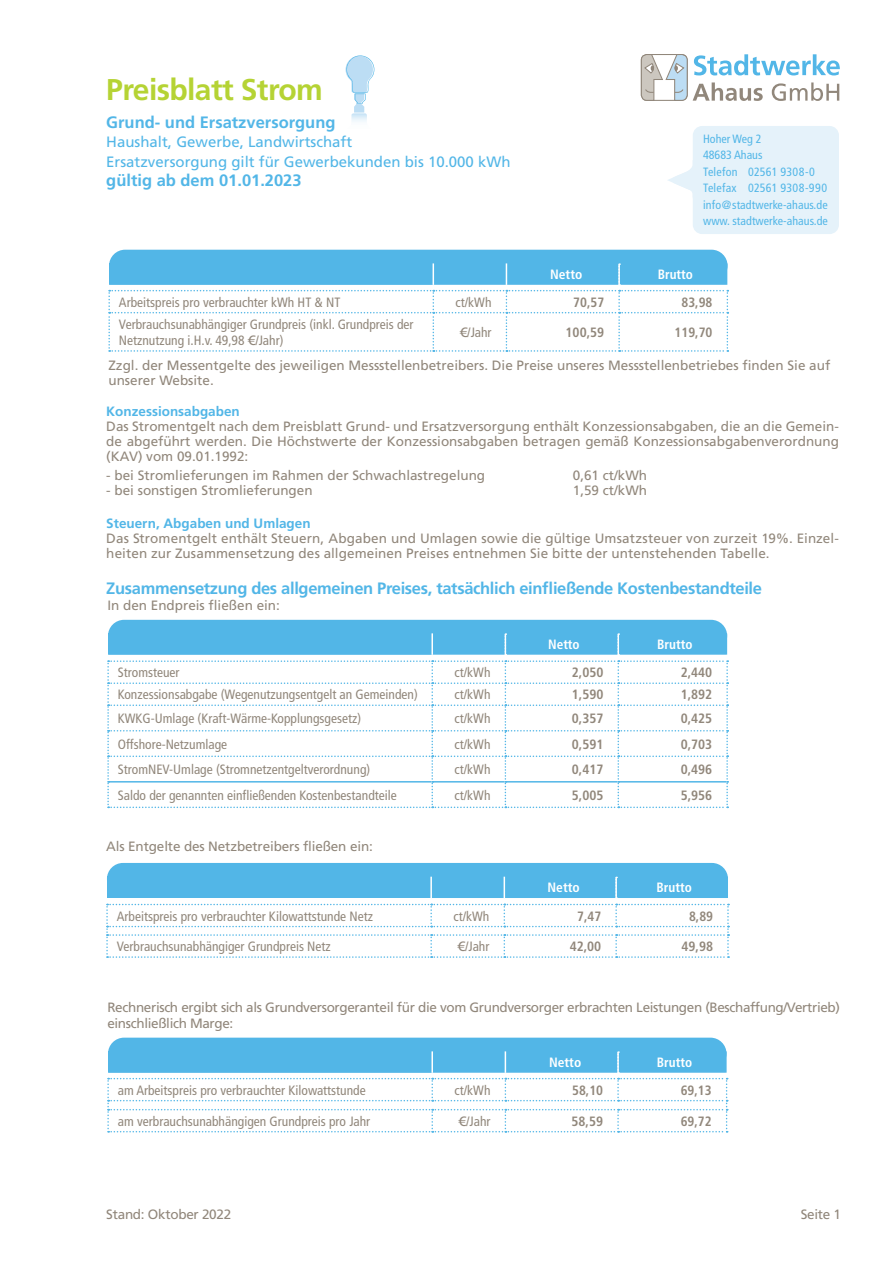
<style>
.page{position:relative;width:893px;height:1263px;background:#fff}
.page>*{position:absolute;margin:0;border:0;box-sizing:border-box;transform-origin:0 0}
.t1{font:700 30px "Frutiger LT Com";letter-spacing:-.02em;color:#b5d334}
.t2{font:700 16.5px "Frutiger";letter-spacing:-.02em;color:#52b6e7}
.t3{font:700 16.5px "Frutiger";color:#52b6e7}
.t4{font:15px/19.5px "Frutiger";color:#52b6e7}
.t5{font:13.5px/15px "Frutiger LT Com";color:#91877b}
.t6{font:condensed 13.5px/16.2px "Frutiger";color:#91877b}
.t7{font:13.5px/16.5px "Frutiger LT Com";letter-spacing:-.025em;color:#91877b}
.t8{font:700 condensed 13.5px "Frutiger";color:#91877b}
.t9{font:700 condensed 13.5px "Frutiger";color:#fff}
.t10{font:700 13.5px "Frutiger";color:#52b6e7}
.t11{font:13.5px "Frutiger LT Com";letter-spacing:-.02em;color:#91877b}
.t12{font:condensed 12px/16.5px "Frutiger";letter-spacing:.005em;color:#52b6e7}
.s1{font-family:"Frutiger LT Com";font-stretch:normal}
</style>
<div class="page">
<svg style="left:345px;top:55px;width:29px;height:67px"></svg>
<svg style="left:640px;top:54px;width:200px;height:47px"></svg>
<div style="left:693px;top:126px;width:146px;height:108px;background:#e5f2fa;border-radius:9px"></div>
<svg style="left:668px;top:160px;width:25px;height:38px"></svg>
<div style="left:108px;top:620px;width:619px;height:32px;background:#52b6e7;border-radius:16px"></div>
<svg style="left:107px;top:633px;width:621px;height:176px"></svg>
<div style="left:109px;top:250px;width:619px;height:32px;background:#52b6e7;border-radius:16px"></div>
<svg style="left:108px;top:263px;width:620px;height:89px"></svg>
<div style="left:107px;top:863px;width:621px;height:32px;background:#52b6e7;border-radius:16px"></div>
<svg style="left:106px;top:877px;width:623px;height:81px"></svg>
<div style="left:108px;top:1038px;width:618px;height:32px;background:#52b6e7;border-radius:16px"></div>
<svg style="left:107px;top:1051px;width:621px;height:82px"></svg>
<h1 class="t1" style="left:106px;top:72px;width:218px">Preisblatt Strom</h1>
<p class="t3" style="left:106px;top:113px;width:231px">Grund- und Ersatzversorgung</p>
<p class="t4" style="left:106px;top:132px;width:406px">Haushalt, Gewerbe, Landwirtschaft<br>Ersatzversorgung gilt für Gewerbekunden bis 10.000 kWh</p>
<p class="t3" style="left:106px;top:171px;width:197px">gültig ab dem 01.01.2023</p>
<p class="t12" style="left:703px;top:131px;width:126px">Hoher Weg 2<br>48683 Ahaus<br>Telefon 02561 9308-0<br>Telefax 02561 9308-990 info@stadtwerke-ahaus.de www. stadtwerke-ahaus.de</p>
<p class="t9" style="left:550px;top:267px;width:34px">Netto</p>
<p class="t9" style="left:658px;top:267px;width:37px">Brutto</p>
<p class="t6" style="left:119px;top:294px;width:223px">Arbeitspreis pro verbrauchter kWh HT &amp; NT</p>
<p class="t6" style="left:456px;top:294px;width:37px">ct/kWh</p>
<p class="t8" style="left:573px;top:294px;width:32px">70,57</p>
<p class="t8" style="left:681px;top:294px;width:32px">83,98</p>
<p class="t6" style="left:119px;top:316px;width:296px">Verbrauchsunabhängiger Grundpreis (inkl. Grundpreis der<br>Netznutzung i.H.v. 49,98 <span class="s1">€</span>/Jahr)</p>
<p class="t6" style="left:460px;top:324px;width:33px"><span class="s1">€</span>/Jahr</p>
<p class="t8" style="left:566px;top:324px;width:40px">100,59</p>
<p class="t8" style="left:675px;top:324px;width:39px">119,70</p>
<p class="t5" style="left:108px;top:358px;width:723px">Zzgl. der Messentgelte des jeweiligen Messstellenbetreibers. Die Preise unseres Messstellenbetriebes finden Sie auf unserer Website.</p>
<p class="t10" style="left:106px;top:404px;width:135px">Konzessionsabgaben</p>
<p class="t5" style="left:106px;top:419px;width:734px;text-align:justify">Das Stromentgelt nach dem Preisblatt Grund- und Ersatzversorgung enthält Konzessionsabgaben, die an die Gemein&shy;de abgeführt werden. Die Höchstwerte der Konzessionsabgaben betragen gemäß Konzessionsabgabenverordnung (KAV) vom 09.01.1992:</p>
<p class="t5" style="left:106px;top:468px;width:380px">- bei Stromlieferungen im Rahmen der Schwachlastregelung</p>
<p class="t5" style="left:573px;top:468px;width:76px">0,61 ct/kWh</p>
<p class="t5" style="left:106px;top:483px;width:208px">- bei sonstigen Stromlieferungen</p>
<p class="t5" style="left:573px;top:483px;width:76px">1,59 ct/kWh</p>
<p class="t10" style="left:106px;top:515px;width:206px">Steuern, Abgaben und Umlagen</p>
<p class="t5" style="left:106px;top:531px;width:734px">Das Stromentgelt enthält Steuern, Abgaben und Umlagen sowie die gültige Umsatzsteuer von zurzeit 19%. Einzel&shy;heiten zur Zusammensetzung des allgemeinen Preises entnehmen Sie bitte der untenstehenden Tabelle.</p>
<p class="t2" style="left:106px;top:578px;width:657px">Zusammensetzung des allgemeinen Preises, tatsächlich einfließende Kostenbestandteile</p>
<p class="t5" style="left:107px;top:598px;width:174px">In den Endpreis fließen ein:</p>
<p class="t9" style="left:548px;top:636px;width:33px">Netto</p>
<p class="t9" style="left:657px;top:636px;width:37px">Brutto</p>
<p class="t6" style="left:118px;top:665px;width:63px">Stromsteuer</p>
<p class="t6" style="left:454px;top:665px;width:37px">ct/kWh</p>
<p class="t8" style="left:572px;top:665px;width:33px">2,050</p>
<p class="t8" style="left:681px;top:665px;width:33px">2,440</p>
<p class="t6" style="left:118px;top:687px;width:301px">Konzessionsabgabe (Wegenutzungsentgelt an Gemeinden)</p>
<p class="t6" style="left:454px;top:687px;width:37px">ct/kWh</p>
<p class="t8" style="left:572px;top:687px;width:33px">1,590</p>
<p class="t8" style="left:681px;top:687px;width:33px">1,892</p>
<p class="t6" style="left:118px;top:710px;width:245px">KWKG-Umlage (Kraft-Wärme-Kopplungsgesetz)</p>
<p class="t6" style="left:454px;top:710px;width:37px">ct/kWh</p>
<p class="t8" style="left:572px;top:710px;width:33px">0,357</p>
<p class="t8" style="left:681px;top:710px;width:33px">0,425</p>
<p class="t6" style="left:118px;top:736px;width:111px">Offshore-Netzumlage</p>
<p class="t6" style="left:454px;top:736px;width:37px">ct/kWh</p>
<p class="t8" style="left:572px;top:736px;width:33px">0,591</p>
<p class="t8" style="left:681px;top:736px;width:33px">0,703</p>
<p class="t6" style="left:118px;top:761px;width:254px">StromNEV-Umlage (Stromnetzentgeltverordnung)</p>
<p class="t6" style="left:454px;top:761px;width:37px">ct/kWh</p>
<p class="t8" style="left:572px;top:761px;width:33px">0,417</p>
<p class="t8" style="left:681px;top:761px;width:33px">0,496</p>
<p class="t6" style="left:118px;top:787px;width:280px">Saldo der genannten einfließenden Kostenbestandteile</p>
<p class="t6" style="left:454px;top:787px;width:37px">ct/kWh</p>
<p class="t8" style="left:572px;top:787px;width:33px">5,005</p>
<p class="t8" style="left:681px;top:787px;width:33px">5,956</p>
<p class="t5" style="left:106px;top:839px;width:268px">Als Entgelte des Netzbetreibers fließen ein:</p>
<p class="t9" style="left:548px;top:880px;width:34px">Netto</p>
<p class="t9" style="left:656px;top:880px;width:37px">Brutto</p>
<p class="t6" style="left:117px;top:908px;width:258px">Arbeitspreis pro verbrauchter Kilowattstunde Netz</p>
<p class="t6" style="left:453px;top:908px;width:37px">ct/kWh</p>
<p class="t8" style="left:577px;top:908px;width:26px">7,47</p>
<p class="t8" style="left:689px;top:908px;width:26px">8,89</p>
<p class="t6" style="left:117px;top:938px;width:215px">Verbrauchsunabhängiger Grundpreis Netz</p>
<p class="t6" style="left:458px;top:938px;width:33px"><span class="s1">€</span>/Jahr</p>
<p class="t8" style="left:570px;top:938px;width:33px">42,00</p>
<p class="t8" style="left:681px;top:938px;width:33px">49,98</p>
<p class="t7" style="left:107px;top:999px;width:734px">Rechnerisch ergibt sich als Grundversorgeranteil für die vom Grundversorger erbrachten Leistungen (Beschaffung/Vertrieb) einschließlich Marge:</p>
<p class="t9" style="left:549px;top:1054px;width:34px">Netto</p>
<p class="t9" style="left:657px;top:1054px;width:37px">Brutto</p>
<p class="t6" style="left:118px;top:1082px;width:249px">am Arbeitspreis pro verbrauchter Kilowattstunde</p>
<p class="t6" style="left:454px;top:1082px;width:37px">ct/kWh</p>
<p class="t8" style="left:572px;top:1082px;width:32px">58,10</p>
<p class="t8" style="left:681px;top:1082px;width:32px">69,13</p>
<p class="t6" style="left:118px;top:1113px;width:254px">am verbrauchsunabhängigen Grundpreis pro Jahr</p>
<p class="t6" style="left:459px;top:1113px;width:33px"><span class="s1">€</span>/Jahr</p>
<p class="t8" style="left:572px;top:1113px;width:33px">58,59</p>
<p class="t8" style="left:681px;top:1113px;width:32px">69,72</p>
<p class="t11" style="left:106px;top:1206px;width:126px">Stand: Oktober 2022</p>
<p class="t5" style="left:801px;top:1207px;width:42px">Seite 1</p>
</div>
